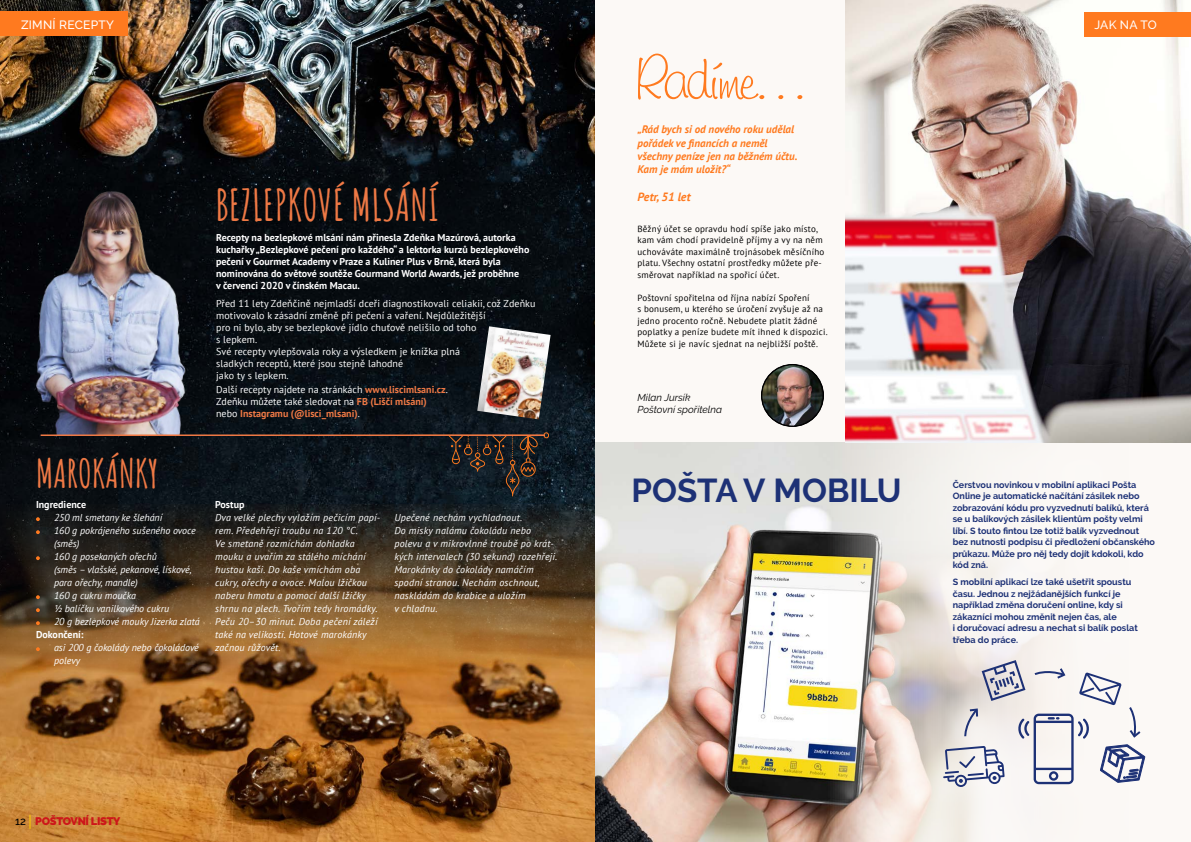
<style>
.page{position:relative;width:1191px;height:842px;background:#fff}
.page>*{position:absolute;margin:0;border:0;box-sizing:border-box;transform-origin:0 0}
.t1{font:57px "Freehand 591 BTCE Regular A";letter-spacing:-.06em;color:#ff7a1f}
.t2{font:700 42.9px "Amatic SC";color:#ef7945}
.t3{font:700 38.5px "Amatic SC";color:#ef7945}
.t4{font:700 33px "Raleway";color:#1d3176}
.t5{font:500 12px "Raleway";letter-spacing:.02em;color:#fff}
.t6{font:italic 700 12px "PT Sans";color:#ff7a1f}
.t7{font:italic 700 11px/13.2px "PT Sans";color:#ff7a1f}
.t8{font:900 11px "Raleway";letter-spacing:-.03em;color:#cd171a}
.t9{font:italic 10px/13px "PT Sans";letter-spacing:.02em;color:#fff}
.t10{font:10px/12px "PT Sans";letter-spacing:.01em;color:#fff}
.t11{font:700 10px/12px "PT Sans";color:#fff}
.t12{font:italic 10px/13px "PT Sans";color:#fff}
.t13{font:italic 10px/11.5px "Raleway";color:#000}
.t14{font:700 9px/11.5px "Raleway";color:#1d3176}
.t15{font:9px/11.5px "PT Sans";letter-spacing:.025em;color:#000}
.s1{font-weight:700;color:#ef7945}
.s2{font-weight:500;color:#000}
</style>
<div class="page">
<img style="left:0;top:0;width:595px;height:504px">
<img style="left:0;top:504px;width:595px;height:338px">
<div style="left:0;top:12px;width:128px;height:24px;background:#ff7a1f"></div>
<svg style="left:29px;top:815px;width:1px;height:14px"></svg>
<svg style="left:402px;top:432px;width:147px;height:65px;background:#1c1f22"></svg>
<div style="left:595px;top:0;width:596px;height:842px;background:#fcf9f6"></div>
<img style="left:595px;top:443px;width:551px;height:399px">
<img style="left:845px;top:0;width:346px;height:443px">
<div style="left:1084px;top:12px;width:107px;height:24px;background:#ff7a1f"></div>
<img style="left:16px;top:181px;width:171px;height:254px">
<svg style="left:943px;top:660px;width:202px;height:127px"></svg>
<img style="left:761px;top:365px;width:62px;height:61px;border-radius:31px">
<div style="left:761px;top:365px;width:62px;height:61px;border:1px solid #000;border-radius:50%"></div>
<img style="left:477px;top:326px;width:73px;height:93px">
<hr style="left:41px;top:434px;width:504px;height:2px;background:#ef7945">
<svg style="left:36px;top:517px;width:4px;height:4px"></svg>
<svg style="left:36px;top:530px;width:4px;height:4px"></svg>
<svg style="left:36px;top:556px;width:4px;height:4px"></svg>
<svg style="left:36px;top:595px;width:4px;height:4px"></svg>
<svg style="left:36px;top:608px;width:4px;height:4px"></svg>
<svg style="left:36px;top:621px;width:4px;height:4px"></svg>
<svg style="left:36px;top:647px;width:4px;height:4px"></svg>
<p class="t5" style="left:21px;top:17px;width:94px">ZIMNÍ RECEPTY</p>
<p class="t3" style="left:36px;top:444px;width:124px">MAROKÁNKY</p>
<p class="t11" style="left:36px;top:498px;width:52px">Ingredience</p>
<p class="t12" style="left:54px;top:511px;width:110px">250 ml smetany ke šlehání</p>
<p class="t12" style="left:54px;top:524px;width:143px">160 g pokrájeného sušeného ovoce (směs)</p>
<p class="t12" style="left:54px;top:550px;width:139px">160 g posekaných ořechů<br>(směs – vlašské, pekanové, lískové, para ořechy, mandle)</p>
<p class="t12" style="left:54px;top:589px;width:83px">160 g cukru moučka</p>
<p class="t12" style="left:54px;top:602px;width:117px">½ balíčku vanilkového cukru</p>
<p class="t12" style="left:54px;top:615px;width:147px">20 g bezlepkové mouky Jizerka zlatá</p>
<p class="t11" style="left:36px;top:628px;width:49px">Dokončení:</p>
<p class="t12" style="left:54px;top:641px;width:146px">asi 200 g čokolády nebo čokoládové polevy</p>
<p class="t2" style="left:215px;top:172px;width:225px">BEZLEPKOVÉ MLSÁNÍ</p>
<p class="t11" style="left:216px;top:231px;width:315px">Recepty na bezlepkové mlsání nám přinesla Zdeňka Mazúrová, autorka kuchařky „Bezlepkové pečení pro každého“ a lektorka kurzů bezlepkového pečení v Gourmet Academy v Praze a Kuliner Plus v Brně, která byla nominována do světové soutěže Gourmand World Awards, jež proběhne<br>v červenci 2020 v čínském Macau.</p>
<p class="t10" style="left:216px;top:297px;width:321px">Před 11 lety Zdeňčině nejmladší dceři diagnostikovali celiakii, což Zdeňku motivovalo k zásadní změně při pečení a vaření. Nejdůležitější<br>pro ni bylo, aby se bezlepkové jídlo chuťově nelišilo od toho<br>s lepkem.<br>Své recepty vylepšovala roky a výsledkem je knížka plná<br>sladkých receptů, které jsou stejně lahodné<br>jako ty s lepkem.</p>
<p class="t10" style="left:216px;top:383px;width:233px">Další recepty najdete na stránkách <span class="s1">www.liscimlsani.cz</span>.<br>Zdeňku můžete také sledovat na <span class="s1">FB (Liščí mlsání) </span>nebo <span class="s1">Instagramu (@lisci_mlsani)</span>.</p>
<p class="t11" style="left:215px;top:498px;width:31px">Postup</p>
<p class="t9" style="left:215px;top:511px;width:166px">Dva velké plechy vyložím pečicím papí&shy;rem. Předehřeji troubu na 120 °C.</p>
<p class="t9" style="left:215px;top:537px;width:164px">Ve smetaně rozmíchám dohladka mouku a uvařím za stálého míchání hustou kaši. Do kaše vmíchám oba cukry, ořechy a ovoce. Malou lžičkou naberu hmotu a pomocí další lžičky shrnu na plech. Tvořím tedy hromádky.<br>Peču 20–30 minut. Doba pečení záleží také na velikosti. Hotové marokánky začnou růžovět.</p>
<p class="t9" style="left:394px;top:511px;width:164px">Upečené nechám vychladnout.<br>Do misky nalámu čokoládu nebo polevu a v mikrovlnné troubě po krát&shy;kých intervalech (30 sekund) rozehřeji.<br>Marokánky do čokolády namáčím spodní stranou. Nechám oschnout, naskládám do krabice a uložím<br>v chladnu.</p>
<p class="t8" style="left:15px;top:815px;width:107px"><span class="s2">12</span> POŠTOVNÍ LISTY</p>
<p class="t1" style="left:631px;top:44px;width:181px">Radíme…</p>
<p class="t7" style="left:637px;top:123px;width:162px">„Rád bych si od nového roku udělal pořádek ve financích a neměl všechny peníze jen na běžném účtu.<br>Kam je mám uložit?“</p>
<p class="t6" style="left:637px;top:188px;width:55px">Petr, 51 let</p>
<p class="t15" style="left:637px;top:222px;width:188px">Běžný účet se opravdu hodí spíše jako místo, kam vám chodí pravidelně příjmy a vy na něm uchováváte maximálně trojnásobek měsíčního platu. Všechny ostatní prostředky můžete pře&shy;směrovat například na spořicí účet.</p>
<p class="t15" style="left:637px;top:291px;width:192px">Poštovní spořitelna od října nabízí Spoření<br>s bonusem, u kterého se úročení zvyšuje až na jedno procento ročně. Nebudete platit žádné poplatky a peníze budete mít ihned k dispozici.<br>Můžete si je navíc sjednat na nejbližší poště.</p>
<p class="t13" style="left:637px;top:392px;width:86px">Milan Jursík<br>Poštovní spořitelna</p>
<p class="t5" style="left:1094px;top:18px;width:64px">JAK NA TO</p>
<p class="t4" style="left:631px;top:471px;width:271px">POŠTA V MOBILU</p>
<p class="t14" style="left:952px;top:479px;width:204px">Čerstvou novinkou v mobilní aplikaci Pošta Online je automatické načítání zásilek nebo zobrazování kódu pro vyzvednutí balíků, která se u balíkových zásilek klientům pošty velmi líbí. S touto fintou lze totiž balík vyzvednout bez nutnosti podpisu či předložení občanského průkazu. Může pro něj tedy dojít kdokoli, kdo kód zná.</p>
<p class="t14" style="left:952px;top:576px;width:187px">S mobilní aplikací lze také ušetřit spoustu času. Jednou z nejžádanějších funkcí je například změna doručení online, kdy si zákazníci mohou změnit nejen čas, ale<br>i doručovací adresu a nechat si balík poslat třeba do práce.</p>
</div>
